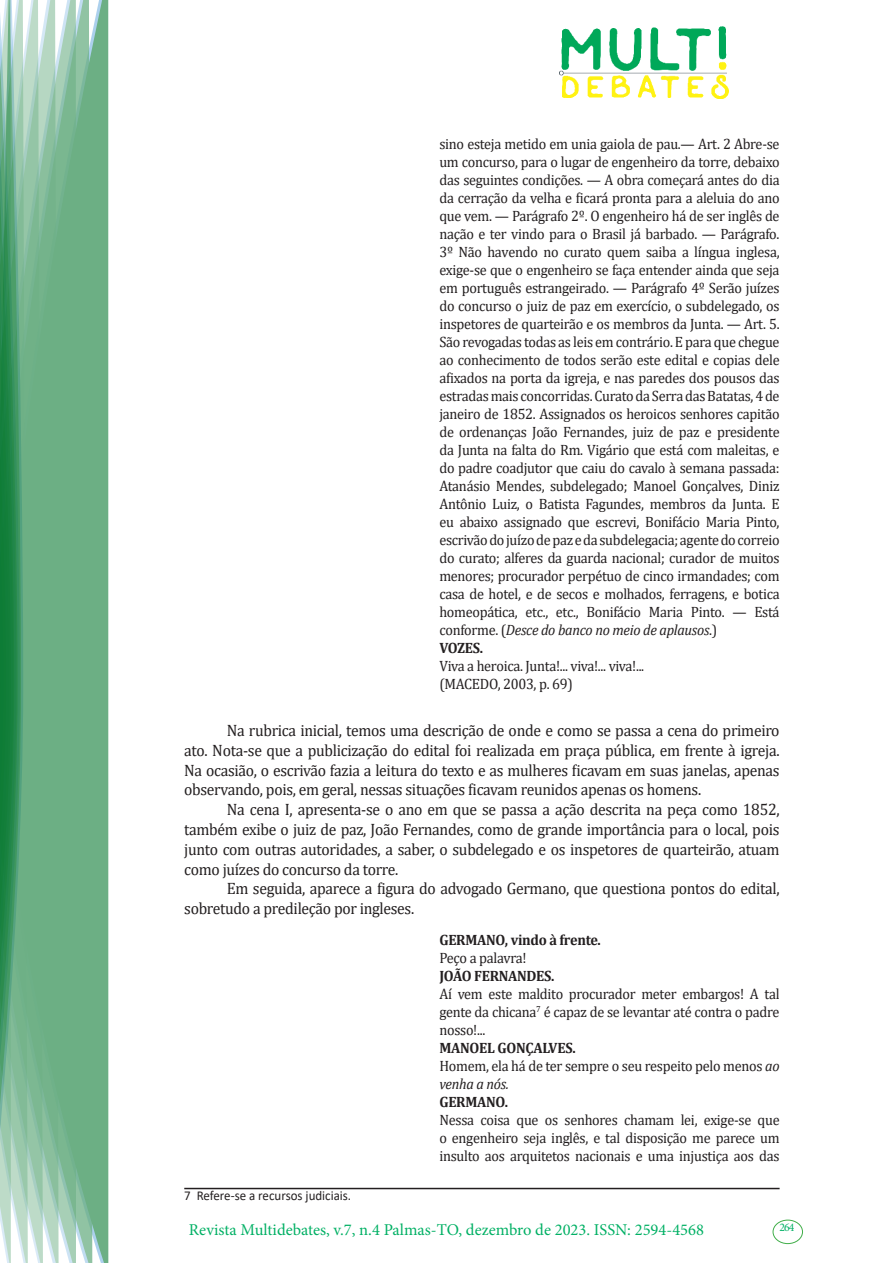
<style>
.page{position:relative;width:893px;height:1263px;background:#fff}
.page>*{position:absolute;margin:0;border:0;box-sizing:border-box;transform-origin:0 0}
.texto{font:16.5px/19.8px "Cambria";letter-spacing:-.02em;color:#231f20;text-align:justify;scale:.95 1}
.t1{font:16.5px "Minion Pro";color:#00b064}
.citacao{font:15px/18px "Cambria";letter-spacing:-.02em;color:#231f20;text-align:justify;scale:.95 1}
.citacao-2{font:700 15px "Cambria";letter-spacing:-.02em;color:#231f20;scale:.95 1}
.Rodapé{font:13.5px "Calibri";color:#231f20;scale:.96 1}
.t2{font:11.7px "Minion Pro";color:#00b064}
.s1{font-style:italic}
</style>
<div class="page">
<img style="left:559px;top:26px;width:169px;height:72px">
<div style="left:95px;top:0;width:14px;height:1263px;background:#6caf84"></div>
<svg style="left:79px;top:0;width:16px;height:1263px;background:#71b289"></svg>
<svg style="left:62px;top:0;width:17px;height:1263px;background:#75b48c"></svg>
<svg style="left:45px;top:0;width:17px;height:1263px;background:#7cb792"></svg>
<svg style="left:30px;top:0;width:15px;height:1263px;background:#80ba96"></svg>
<svg style="left:0;top:0;width:30px;height:1263px;background:#61a97f"></svg>
<div style="left:772px;top:1219px;width:31px;height:25px;border:1px solid #40ae49;border-radius:50%"></div>
<hr style="left:184px;top:1188px;width:596px;height:1px;background:#231f20">
<p class="citacao" style="left:439px;top:135px;width:360px">sino esteja metido em unia gaiola de pau.— Art. 2 Abre-se um concurso, para o lugar de engenheiro da torre, debaixo das seguintes condições. — A obra começará antes do dia da cerração da velha e ficará pronta para a aleluia do ano que vem. — Parágrafo 2º. O engenheiro há de ser inglês de nação e ter vindo para o Brasil já barbado. — Parágrafo.<br>3º Não havendo no curato quem saiba a língua inglesa, exige-se que o engenheiro se faça entender ainda que seja em português estrangeirado. — Parágrafo 4º Serão juízes do concurso o juiz de paz em exercício, o subdelegado, os inspetores de quarteirão e os membros da Junta. — Art. 5.<br>São revogadas todas as leis em contrário. E para que chegue ao conhecimento de todos serão este edital e copias dele afixados na porta da igreja, e nas paredes dos pousos das estradas mais concorridas. Curato da Serra das Batatas, 4 de janeiro de 1852. Assignados os heroicos senhores capitão de ordenanças João Fernandes, juiz de paz e presidente da Junta na falta do Rm. Vigário que está com maleitas, e do padre coadjutor que caiu do cavalo à semana passada:<br>Atanásio Mendes, subdelegado; Manoel Gonçalves, Diniz Antônio Luiz, o Batista Fagundes, membros da Junta. E eu abaixo assignado que escrevi, Bonifácio Maria Pinto, escrivão do juízo de paz e da subdelegacia; agente do correio do curato; alferes da guarda nacional; curador de muitos menores; procurador perpétuo de cinco irmandades; com casa de hotel, e de secos e molhados, ferragens, e botica homeopática, etc., etc., Bonifácio Maria Pinto. — Está conforme. (<span class="s1">Desce do banco no meio de aplausos</span>.)</p>
<p class="citacao-2" style="left:439px;top:637px;width:48px">VOZES.</p>
<p class="citacao" style="left:439px;top:657px;width:217px">Viva a heroica. Junta!... viva!... viva!...</p>
<p class="citacao" style="left:439px;top:675px;width:142px">(MACEDO, 2003, p. 69)</p>
<p class="texto" style="left:184px;top:720px;width:628px;text-indent:43px">Na rubrica inicial, temos uma descrição de onde e como se passa a cena do primeiro ato. Nota-se que a publicização do edital foi realizada em praça pública, em frente à igreja.<br>Na ocasião, o escrivão fazia a leitura do texto e as mulheres ficavam em suas janelas, apenas observando, pois, em geral, nessas situações ficavam reunidos apenas os homens.</p>
<p class="texto" style="left:184px;top:800px;width:628px;text-indent:43px">Na cena I, apresenta-se o ano em que se passa a ação descrita na peça como 1852, também exibe o juiz de paz, João Fernandes, como de grande importância para o local, pois junto com outras autoridades, a saber, o subdelegado e os inspetores de quarteirão, atuam como juízes do concurso da torre.</p>
<p class="texto" style="left:184px;top:879px;width:628px;text-indent:43px">Em seguida, aparece a figura do advogado Germano, que questiona pontos do edital, sobretudo a predileção por ingleses.</p>
<p class="citacao-2" style="left:439px;top:929px;width:171px">GERMANO, vindo à frente.</p>
<p class="citacao" style="left:439px;top:949px;width:93px">Peço a palavra!</p>
<p class="citacao-2" style="left:439px;top:965px;width:123px">JOÃO FERNANDES.</p>
<p class="citacao" style="left:439px;top:985px;width:360px">Aí vem este maldito procurador meter embargos! A tal gente da chicana<sup>7</sup> é capaz de se levantar até contra o padre nosso!...</p>
<p class="citacao-2" style="left:439px;top:1037px;width:145px">MANOEL GONÇALVES.</p>
<p class="citacao" style="left:439px;top:1057px;width:360px">Homem, ela há de ter sempre o seu respeito pelo menos <span class="s1">ao venha a nós.</span></p>
<p class="citacao-2" style="left:439px;top:1091px;width:74px">GERMANO.</p>
<p class="citacao" style="left:439px;top:1111px;width:360px">Nessa coisa que os senhores chamam lei, exige-se que o engenheiro seja inglês, e tal disposição me parece um insulto aos arquitetos nacionais e uma injustiça aos das</p>
<p class="Rodapé" style="left:184px;top:1186px;width:175px">7 Refere-se a recursos judiciais.</p>
<p class="t1" style="left:189px;top:1218px;width:517px">Revista Multidebates, v.7, n.4 Palmas-TO, dezembro de 2023. ISSN: 2594-4568</p>
<p class="t2" style="left:779px;top:1219px;width:16px">264</p>
</div>
